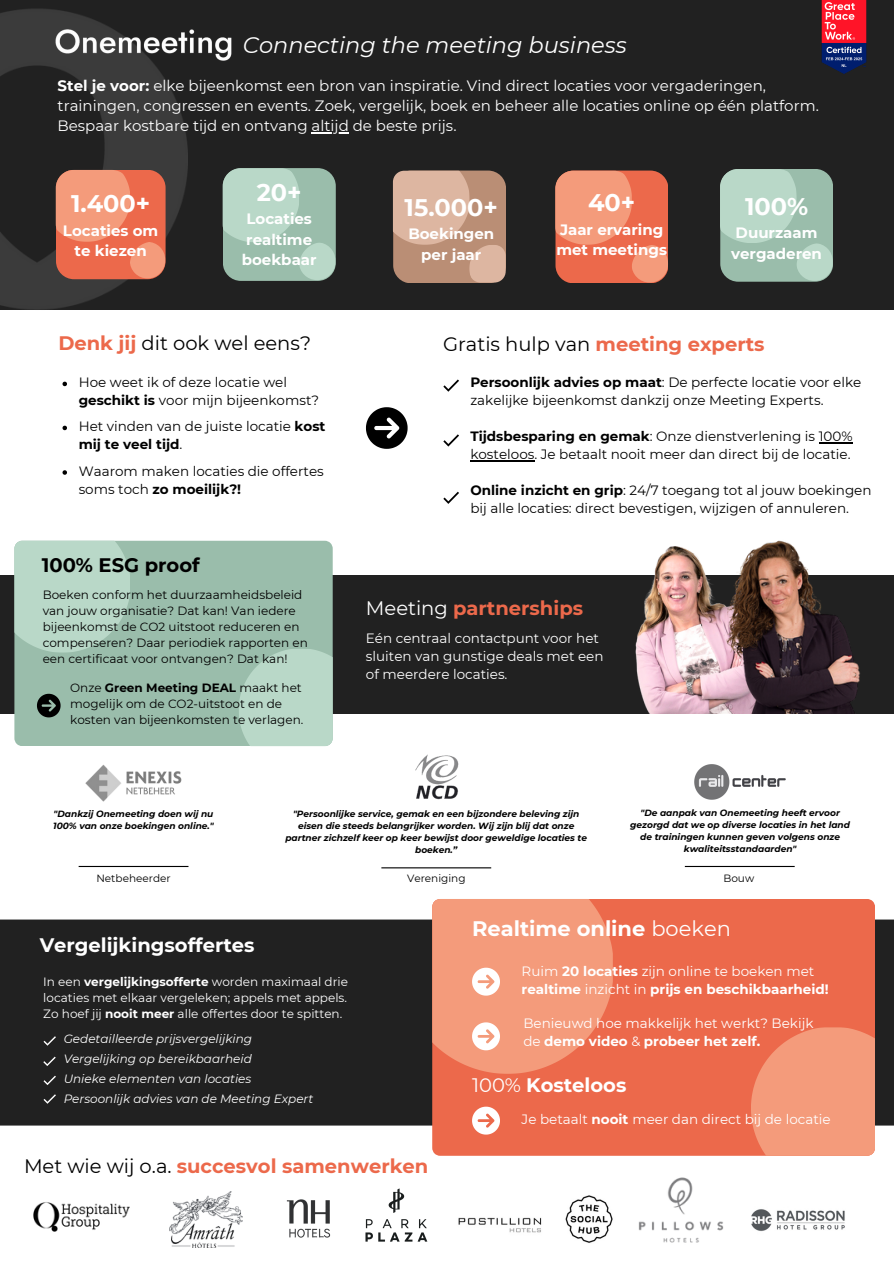
<style>
.page{position:relative;width:894px;height:1264px;background:#fff}
.page>*{position:absolute;margin:0;border:0;box-sizing:border-box;transform-origin:0 0}
.t1{font:700 24px "Montserrat";color:#fff}
.t2{font:italic 22.5px "Montserrat";color:#fff}
.t3{font:700 21px "Montserrat";color:#fff}
.t4{font:700 19.5px "Montserrat";color:#ec694b}
.t5{font:700 19.5px "Montserrat";color:#fff}
.t6{font:19.5px "Montserrat";color:#000}
.t7{font:700 19.5px "Montserrat";color:#000}
.t8{font:15px/20.2px "Montserrat";color:#fff}
.t9{font:700 15px/20.2px "Montserrat";color:#fff;text-align:center}
.t10{font:13.5px/18px "Montserrat";color:#000}
.t11{font:13.5px/18px "Montserrat";color:#fff}
.t12{font:700 13.5px/18px "Montserrat";color:#fff}
.t13{font:12px/16px "Montserrat";color:#000}
.t14{font:12px/16px "Montserrat";color:#fff;text-align:justify}
.t15{font:italic 12px "Montserrat";color:#fff}
.t16{font:10.5px "Montserrat";color:#000}
.t17{font:italic 700 9px/12px "Montserrat";color:#000;text-align:center}
.s1{font-weight:700}
.s2{font-weight:700;color:#ec694b}
.s3{font-weight:400;color:#000}
.s4{font-weight:400;color:#fff}
.s5{font-weight:400}
</style>
<div class="page">
<div style="left:0;top:0;width:893px;height:309px;background:#212121"></div>
<img style="left:0;top:9px;width:187px;height:301px">
<svg style="left:56px;top:170px;width:109px;height:108px"></svg>
<svg style="left:222px;top:168px;width:113px;height:112px"></svg>
<img style="left:56px;top:24px;width:176px;height:38px">
<svg style="left:555px;top:171px;width:112px;height:111px"></svg>
<svg style="left:720px;top:169px;width:112px;height:112px"></svg>
<svg style="left:443px;top:434px;width:16px;height:12px"></svg>
<svg style="left:443px;top:491px;width:16px;height:13px"></svg>
<svg style="left:443px;top:379px;width:16px;height:13px"></svg>
<hr style="left:818px;top:442px;width:34px;height:1px;background:#000">
<hr style="left:470px;top:460px;width:64px;height:1px;background:#000">
<svg style="left:366px;top:407px;width:41px;height:42px"></svg>
<div style="left:0;top:575px;width:893px;height:138px;background:#212121"></div>
<div style="left:14px;top:540px;width:318px;height:206px;background:#9abdab"></div>
<svg style="left:238px;top:648px;width:94px;height:98px"></svg>
<svg style="left:14px;top:540px;width:116px;height:112px"></svg>
<svg style="left:37px;top:693px;width:24px;height:24px"></svg>
<img style="left:635px;top:546px;width:68px;height:167px">
<img style="left:703px;top:540px;width:157px;height:173px">
<div style="left:0;top:919px;width:893px;height:206px;background:#212121"></div>
<svg style="left:43px;top:1036px;width:13px;height:9px"></svg>
<svg style="left:43px;top:1056px;width:13px;height:10px"></svg>
<svg style="left:43px;top:1075px;width:13px;height:10px"></svg>
<svg style="left:43px;top:1094px;width:13px;height:9px"></svg>
<img style="left:821px;top:0;width:45px;height:73px">
<div style="left:432px;top:899px;width:442px;height:256px;background:#ec694b"></div>
<svg style="left:750px;top:1027px;width:124px;height:128px"></svg>
<svg style="left:472px;top:1106px;width:28px;height:28px"></svg>
<svg style="left:432px;top:899px;width:180px;height:174px"></svg>
<img style="left:85px;top:764px;width:97px;height:37px">
<hr style="left:79px;top:865px;width:109px;height:2px;background:#000">
<img style="left:694px;top:764px;width:91px;height:35px">
<hr style="left:684px;top:865px;width:110px;height:2px;background:#000">
<hr style="left:381px;top:867px;width:110px;height:1px;background:#000">
<img style="left:415px;top:754px;width:44px;height:46px">
<svg style="left:393px;top:171px;width:112px;height:111px"></svg>
<img style="left:33px;top:1202px;width:97px;height:30px">
<img style="left:565px;top:1195px;width:48px;height:48px">
<img style="left:365px;top:1188px;width:62px;height:53px">
<img style="left:458px;top:1217px;width:84px;height:16px">
<img style="left:751px;top:1209px;width:94px;height:22px">
<img style="left:638px;top:1177px;width:86px;height:66px">
<img style="left:286px;top:1199px;width:45px;height:39px">
<img style="left:169px;top:1191px;width:73px;height:56px">
<hr style="left:311px;top:132px;width:38px;height:2px;background:#fff">
<svg style="left:62px;top:381px;width:5px;height:5px"></svg>
<svg style="left:62px;top:425px;width:5px;height:5px"></svg>
<svg style="left:62px;top:470px;width:5px;height:5px"></svg>
<p class="t2" style="left:243px;top:31px;width:385px">Connecting the meeting business</p>
<p class="t8" style="left:58px;top:75px;width:762px"><span class="s1">Stel je voor:</span> elke bijeenkomst een bron van inspiratie. Vind direct locaties voor vergaderingen, trainingen, congressen en events. Zoek, vergelijk, boek en beheer alle locaties online op één platform.<br>Bespaar kostbare tijd en ontvang altijd de beste prijs.</p>
<p class="t1" style="left:71px;top:189px;width:81px">1.400+</p>
<p class="t9" style="left:63px;top:220px;width:97px">Locaties om te kiezen</p>
<h1 class="t1" style="left:257px;top:177px;width:46px">20+</h1>
<h1 class="t9" style="left:242px;top:209px;width:76px">Locaties realtime boekbaar</h1>
<p class="t6" style="left:58px;top:331px;width:254px"><span class="s2">Denk jij</span> dit ook wel eens?</p>
<p class="t10" style="left:79px;top:373px;width:242px">Hoe weet ik of deze locatie wel <span class="s1">geschikt is</span> voor mijn bijeenkomst?</p>
<p class="t10" style="left:79px;top:417px;width:248px">Het vinden van de juiste locatie <span class="s1">kost mij te veel tijd</span>.</p>
<p class="t10" style="left:79px;top:462px;width:246px">Waarom maken locaties die offertes soms toch <span class="s1">zo moeilijk?!</span></p>
<p class="t7" style="left:42px;top:553px;width:159px">100% ESG proof</p>
<h5 class="t13" style="left:43px;top:586px;width:266px">Boeken conform het duurzaamheidsbeleid van jouw organisatie? Dat kan! Van iedere bijeenkomst de CO2 uitstoot reduceren en compenseren? Daar periodiek rapporten en een certificaat voor ontvangen? Dat kan!</h5>
<h5 class="t13" style="left:70px;top:680px;width:235px">Onze <span class="s1">Green Meeting DEAL</span> maakt het mogelijk om de CO2-uitstoot en de kosten van bijeenkomsten te verlagen.</h5>
<h6 class="t1" style="left:404px;top:192px;width:95px">15.000+</h6>
<h6 class="t9" style="left:408px;top:224px;width:87px">Boekingen per jaar</h6>
<p class="t1" style="left:588px;top:188px;width:49px">40+</p>
<p class="t9" style="left:556px;top:219px;width:112px;text-align:left">Jaar ervaring met meetings</p>
<h5 class="t1" style="left:744px;top:191px;width:65px">100%</h5>
<h5 class="t9" style="left:731px;top:223px;width:92px;text-align:left">Duurzaam vergaderen</h5>
<h5 class="t4" style="left:443px;top:332px;width:323px"><span class="s3">Gratis hulp van</span> meeting experts</h5>
<p class="t10" style="left:470px;top:373px;width:392px"><span class="s1">Persoonlijk advies op maat</span>: De perfecte locatie voor elke zakelijke bijeenkomst dankzij onze Meeting Experts.</p>
<h4 class="t10" style="left:470px;top:427px;width:383px"><span class="s1">Tijdsbesparing en gemak</span>: Onze dienstverlening is 100% kosteloos. Je betaalt nooit meer dan direct bij de locatie.</h4>
<p class="t10" style="left:470px;top:481px;width:402px"><span class="s1">Online inzicht en grip</span>: 24/7 toegang tot al jouw boekingen bij alle locaties: direct bevestigen, wijzigen of annuleren.</p>
<p class="t4" style="left:366px;top:595px;width:219px"><span class="s4">Meeting</span> partnerships</p>
<p class="t11" style="left:366px;top:629px;width:239px">Eén centraal contactpunt voor het sluiten van gunstige deals met een of meerdere locaties.</p>
<h2 class="t17" style="left:53px;top:808px;width:162px;text-align:left">"Dankzij Onemeeting doen wij nu<br>100% van onze boekingen online."</h2>
<p class="t16" style="left:96px;top:871px;width:76px">Netbeheerder</p>
<h4 class="t5" style="left:40px;top:932px;width:216px">Vergelijkingsoffertes</h4>
<h3 class="t17" style="left:285px;top:807px;width:303px">"Persoonlijke service, gemak en een bijzondere beleving zijn eisen die steeds belangrijker worden. Wij zijn blij dat onze partner zichzelf keer op keer bewijst door geweldige locaties te boeken.”</h3>
<p class="t17" style="left:630px;top:806px;width:221px">"De aanpak van Onemeeting heeft ervoor gezorgd dat we op diverse locaties in het land de trainingen kunnen geven volgens onze kwaliteitsstandaarden"</p>
<p class="t16" style="left:407px;top:872px;width:60px">Vereniging</p>
<p class="t16" style="left:723px;top:871px;width:32px">Bouw</p>
<h3 class="t3" style="left:472px;top:916px;width:260px">Realtime online <span class="s5">boeken</span></h3>
<p class="t14" style="left:43px;top:973px;width:306px">In een <span class="s1">vergelijkingsofferte</span> worden maximaal drie locaties met elkaar vergeleken; appels met appels.<br>Zo hoef jij <span class="s1">nooit meer</span> alle offertes door te spitten.</p>
<p class="t15" style="left:64px;top:1031px;width:190px">Gedetailleerde prijsvergelijking</p>
<h4 class="t15" style="left:64px;top:1051px;width:189px">Vergelijking op bereikbaarheid</h4>
<p class="t15" style="left:64px;top:1071px;width:189px">Unieke elementen van locaties</p>
<h4 class="t15" style="left:64px;top:1091px;width:251px">Persoonlijk advies van de Meeting Expert</h4>
<p class="t4" style="left:24px;top:1154px;width:406px"><span class="s3">Met wie wij o.a.</span> succesvol samenwerken</p>
<h4 class="t12" style="left:521px;top:962px;width:308px"><span class="s5">Ruim</span> 20 locaties <span class="s5">zijn online te boeken met </span>realtime <span class="s5">inzicht in</span> prijs en beschikbaarheid!</h4>
<h3 class="t11" style="left:523px;top:1014px;width:291px">Benieuwd hoe makkelijk het werkt? Bekijk de <span class="s1">demo video</span> &amp; <span class="s1">probeer het zelf.</span></h3>
<p class="t5" style="left:472px;top:1073px;width:156px"><span class="s5">100%</span> Kosteloos</p>
<p class="t11" style="left:521px;top:1110px;width:310px">Je betaalt <span class="s1">nooit</span> meer dan direct bij de locatie</p>
</div>
